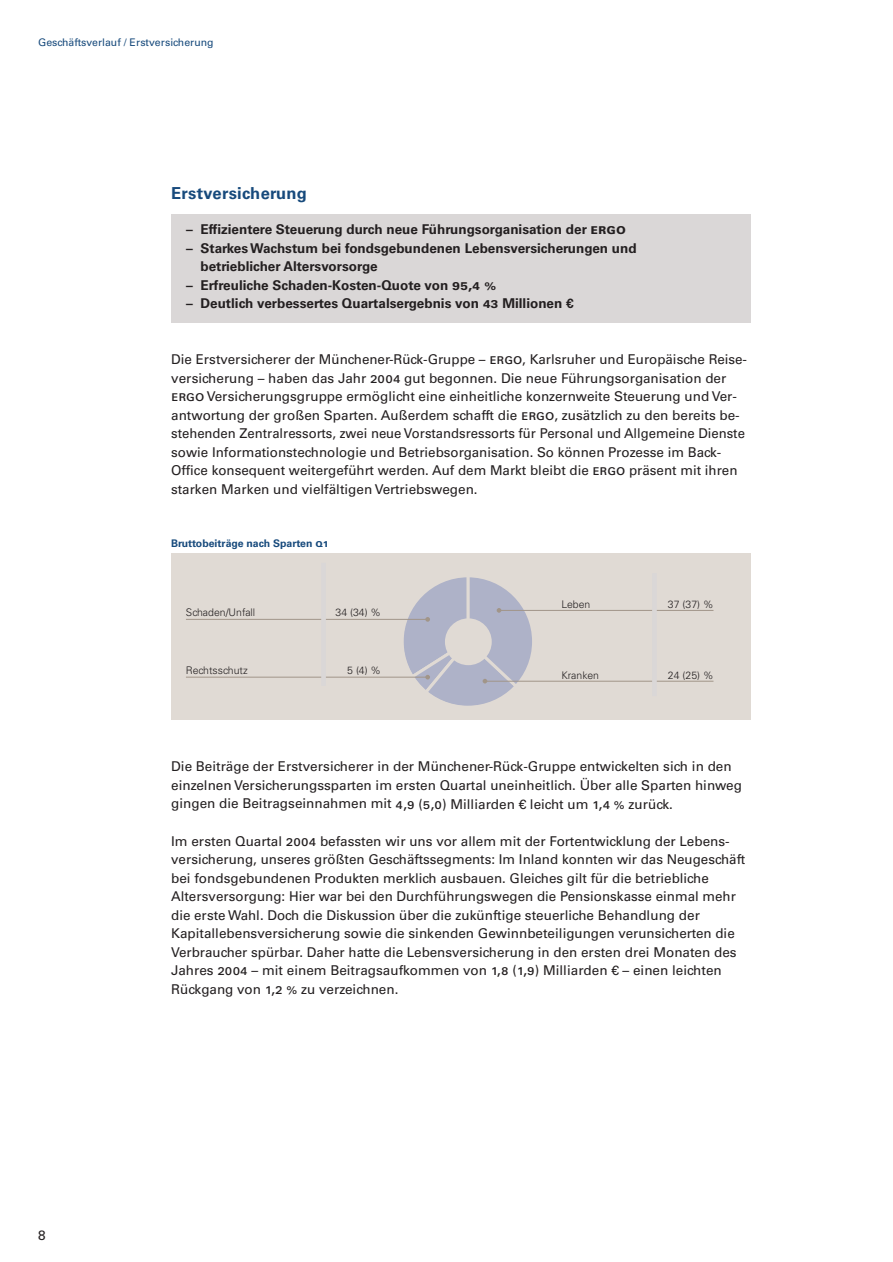
<style>
.page{position:relative;width:893px;height:1262px;background:#fff}
.page>*{position:absolute;margin:0;border:0;box-sizing:border-box;transform-origin:0 0}
.t1{font:700 16.5px "Univers";letter-spacing:.015em;color:#174a7c}
.t2{font:13.5px/18.6px "Univers";color:#231f20}
.t3{font:700 13.5px/18.6px "Univers";color:#231f20}
.t4{font:300 10.5px "Univers";color:#231f20}
.t5{font:10.5px "Univers";color:#174a7c}
.t6{font:700 10.5px "Univers";color:#174a7c}
.s1{font-family:"Univers LT Bold CF";font-weight:400;font-size:15px}
.s2{font-family:"Univers LT Roman CF";font-size:15px}
.s3{font-family:"Univers LT Bold CF";font-weight:400;font-size:11.25px}
</style>
<div class="page">
<div style="left:171px;top:214px;width:579px;height:108px;background:#dad7d7"></div>
<div style="left:171px;top:553px;width:579px;height:166px;background:#e0dad4"></div>
<hr style="left:485px;top:681px;width:228px;height:1px;background:#a19589">
<hr style="left:499px;top:610px;width:214px;height:1px;background:#a19589">
<hr style="left:652px;top:573px;width:4px;height:123px;background:#dad7d7">
<hr style="left:186px;top:619px;width:241px;height:1px;background:#a19589">
<hr style="left:186px;top:676px;width:241px;height:1px;background:#a19589">
<svg style="left:391px;top:577px;width:153px;height:129px"></svg>
<div style="left:321px;top:562px;width:5px;height:124px;background:#dad7d7"></div>
<p class="t5" style="left:38px;top:38px;width:177px">Geschäftsverlauf / Erstversicherung</p>
<p class="t1" style="left:171px;top:187px;width:137px">Erstversicherung</p>
<p class="t3" style="left:186px;top:221px;width:441px">– Effizientere Steuerung durch neue Führungsorganisation der <span class="s1">ergo</span></p>
<p class="t3" style="left:200px;top:240px;width:437px;text-indent:-14px">– Starkes Wachstum bei fondsgebundenen Lebensversicherungen und betrieblicher Altersvorsorge</p>
<p class="t3" style="left:186px;top:277px;width:311px">– Erfreuliche Schaden-Kosten-Quote von <span class="s1">95,4 %</span></p>
<p class="t3" style="left:186px;top:295px;width:389px">– Deutlich verbessertes Quartalsergebnis von <span class="s1">43</span> Millionen €</p>
<p class="t2" style="left:171px;top:351px;width:577px">Die Erstversicherer der Münchener-Rück-Gruppe – <span class="s2">ergo</span>, Karlsruher und Europäische Reise&shy;versicherung – haben das Jahr <span class="s2">2004</span> gut begonnen. Die neue Führungsorganisation der <span class="s2">ergo</span> Versicherungsgruppe ermöglicht eine einheitliche konzernweite Steuerung und Ver&shy;antwortung der großen Sparten. Außerdem schafft die <span class="s2">ergo</span>, zusätzlich zu den bereits be&shy;stehenden Zentralressorts, zwei neue Vorstandsressorts für Personal und Allgemeine Dienste sowie Informationstechnologie und Betriebsorganisation. So können Prozesse im Back-Office konsequent weitergeführt werden. Auf dem Markt bleibt die <span class="s2">ergo</span> präsent mit ihren starken Marken und vielfältigen Vertriebswegen.</p>
<p class="t6" style="left:171px;top:539px;width:159px">Bruttobeiträge nach Sparten <span class="s3">q1</span></p>
<p class="t4" style="left:186px;top:608px;width:71px">Schaden/Unfall</p>
<p class="t4" style="left:335px;top:608px;width:47px">34 (34) %</p>
<p class="t4" style="left:186px;top:666px;width:63px">Rechtsschutz</p>
<p class="t4" style="left:347px;top:666px;width:35px">5 (4) %</p>
<p class="t4" style="left:561px;top:600px;width:30px">Leben</p>
<p class="t4" style="left:668px;top:600px;width:47px">37 (37) %</p>
<p class="t4" style="left:561px;top:671px;width:39px">Kranken</p>
<p class="t4" style="left:668px;top:671px;width:47px">24 (25) %</p>
<p class="t2" style="left:38px;top:1227px;width:9px">8</p>
<p class="t2" style="left:171px;top:758px;width:572px">Die Beiträge der Erstversicherer in der Münchener-Rück-Gruppe entwickelten sich in den einzelnen Versicherungssparten im ersten Quartal uneinheitlich. Über alle Sparten hinweg gingen die Beitragseinnahmen mit <span class="s2">4,9</span> (<span class="s2">5,0</span>) Milliarden € leicht um <span class="s2">1,4 %</span> zurück.</p>
<p class="t2" style="left:171px;top:832px;width:575px">Im ersten Quartal <span class="s2">2004</span> befassten wir uns vor allem mit der Fortentwicklung der Lebens&shy;versicherung, unseres größten Geschäftssegments: Im Inland konnten wir das Neugeschäft bei fondsgebundenen Produkten merklich ausbauen. Gleiches gilt für die betriebliche Altersversorgung: Hier war bei den Durchführungswegen die Pensionskasse einmal mehr die erste Wahl. Doch die Diskussion über die zukünftige steuerliche Behandlung der Kapitallebensversicherung sowie die sinkenden Gewinnbeteiligungen verunsicherten die Verbraucher spürbar. Daher hatte die Lebensversicherung in den ersten drei Monaten des Jahres <span class="s2">2004</span> – mit einem Beitragsaufkommen von <span class="s2">1,8</span> (<span class="s2">1,9</span>) Milliarden € – einen leichten Rückgang von <span class="s2">1,2 %</span> zu verzeichnen.</p>
</div>
